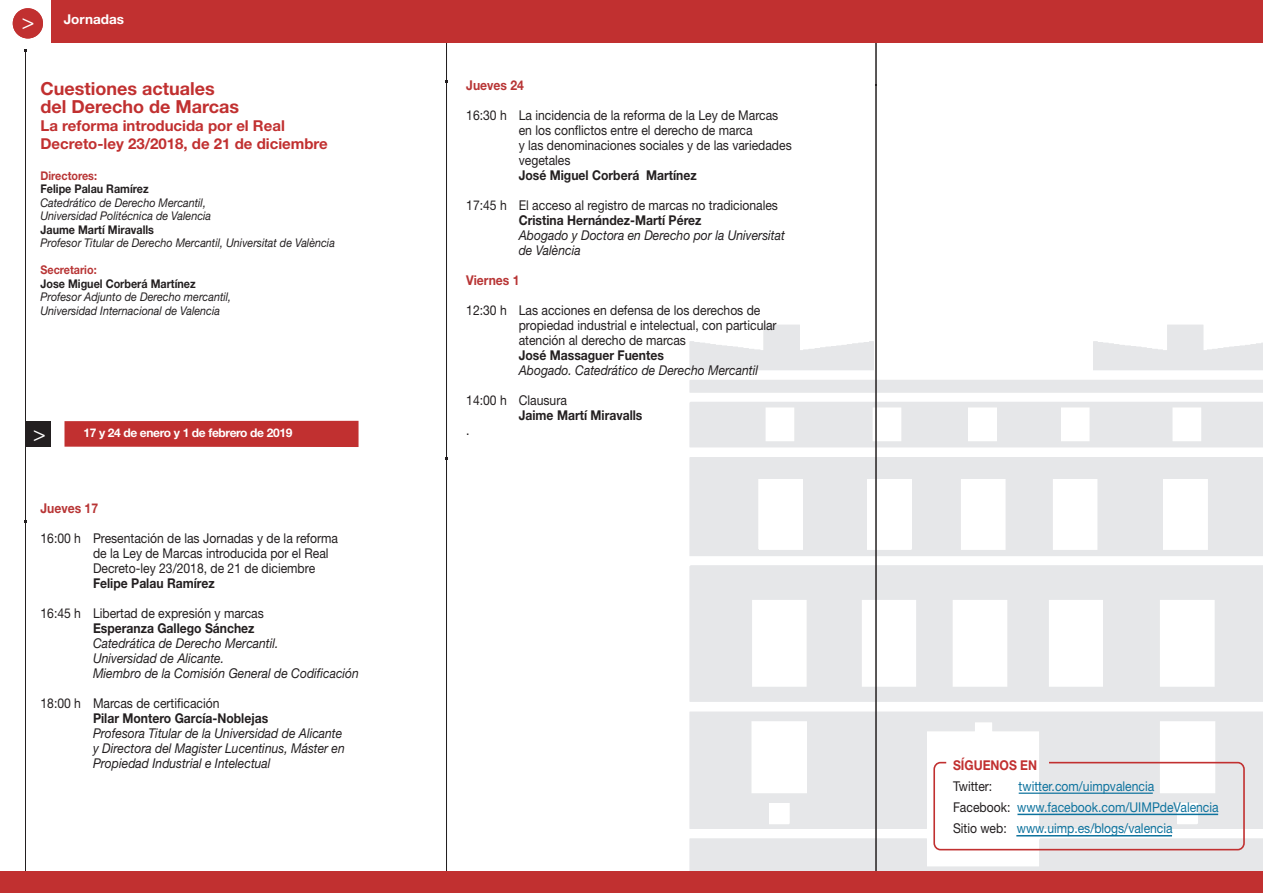
<style>
.page{position:relative;width:1263px;height:893px;background:#fff}
.page>*{position:absolute;margin:0;border:0;box-sizing:border-box;transform-origin:0 0}
.t1{font:italic 21px "Helvetica Neue";color:#fff}
.t2{font:700 18px/18px "Helvetica Neue";color:#c13030}
.t3{font:700 15px/18px "Helvetica Neue";color:#c13030}
.t4{font:13.5px/15px "Helvetica Neue";color:#231f20;scale:.9 1}
.t5{font:italic 13.5px/15px "Helvetica Neue";color:#231f20;scale:.9 1}
.t6{font:700 13.5px "Helvetica Neue";color:#231f20;scale:.9 1}
.t7{font:13.5px/21px "Helvetica Neue";color:#0e739e;scale:.9 1}
.t8{font:700 13.5px "Helvetica Neue";color:#b83535;scale:.9 1}
.t9{font:700 13.5px "Helvetica Neue";color:#c13030;scale:.9 1}
.t10{font:700 13.5px "Helvetica Neue";color:#fff}
.t11{font:italic 12px/13.5px "Helvetica Neue";color:#231f20;scale:.9 1}
.t12{font:700 12px "Helvetica Neue";color:#231f20;scale:.9 1}
.t13{font:700 12px "Helvetica Neue";letter-spacing:-.03em;color:#fff}
.t14{font:700 12px "Helvetica Neue";color:#b83535;scale:.9 1}
.s1{font-weight:400;font-style:italic;font-size:21px}
.s2{color:#231f20}
</style>
<div class="page">
<img style="left:681px;top:319px;width:582px;height:553px">
<hr style="left:876px;top:36px;width:1px;height:846px;background:#231f20">
<hr style="left:446px;top:37px;width:1px;height:847px;background:#231f20">
<div style="left:51px;top:0;width:1212px;height:43px;background:#c13030"></div>
<div style="left:13px;top:8px;width:30px;height:30px;background:#c13030;border-radius:50%"></div>
<hr style="left:25px;top:51px;width:1px;height:826px;background:#231f20">
<div style="left:0;top:872px;width:1263px;height:21px;background:#c13030"></div>
<div style="left:26px;top:421px;width:25px;height:26px;background:#231f20"></div>
<div style="left:64px;top:421px;width:295px;height:26px;background:#c13030"></div>
<div style="left:933px;top:762px;width:312px;height:88px;border:2px solid #c13030;border-radius:6px"></div>
<hr style="left:1017px;top:814px;width:201px;height:1px;background:#0e739e">
<hr style="left:1016px;top:835px;width:156px;height:1px;background:#0e739e">
<hr style="left:1019px;top:793px;width:134px;height:1px;background:#0e739e">
<p class="t10" style="left:22px;top:11px;width:104px"><span class="s1">&gt;</span> Jornadas</p>
<h2 class="t2" style="left:40px;top:79px;width:200px">Cuestiones actuales del Derecho de Marcas</h2>
<p class="t3" style="left:40px;top:116px;width:289px">La reforma introducida por el Real<br>Decreto-ley 23/2018, de 21 de diciembre</p>
<p class="t14" style="left:40px;top:168px;width:64px">Directores:</p>
<p class="t12" style="left:40px;top:182px;width:122px">Felipe Palau Ramírez</p>
<p class="t11" style="left:40px;top:196px;width:191px">Catedrático de Derecho Mercantil,<br>Universidad Politécnica de Valencia</p>
<p class="t12" style="left:40px;top:222px;width:128px">Jaume Martí Miravalls</p>
<p class="t11" style="left:40px;top:236px;width:329px">Profesor Titular de Derecho Mercantil, Universitat de València</p>
<p class="t14" style="left:40px;top:263px;width:64px">Secretario:</p>
<p class="t12" style="left:40px;top:276px;width:174px">Jose Miguel Corberá Martínez</p>
<p class="t11" style="left:40px;top:290px;width:213px">Profesor Adjunto de Derecho mercantil,<br>Universidad Internacional de Valencia</p>
<h1 class="t1" style="left:33px;top:421px;width:14px">&gt;</h1>
<p class="t13" style="left:83px;top:425px;width:210px">17 y 24 de enero y 1 de febrero de 2019</p>
<p class="t8" style="left:40px;top:500px;width:66px">Jueves 17</p>
<p class="t4" style="left:93px;top:531px;width:274px;text-indent:-52px">16:00 h Presentación de las Jornadas y de la reforma de la Ley de Marcas introducida por el Real<br>Decreto-ley 23/2018, de 21 de diciembre</p>
<p class="t6" style="left:93px;top:575px;width:137px">Felipe Palau Ramírez</p>
<p class="t4" style="left:40px;top:606px;width:250px">16:45 h Libertad de expresión y marcas</p>
<p class="t6" style="left:93px;top:620px;width:181px">Esperanza Gallego Sánchez</p>
<p class="t5" style="left:93px;top:635px;width:297px">Catedrática de Derecho Mercantil.<br>Universidad de Alicante.<br>Miembro de la Comisión General de Codificación</p>
<p class="t4" style="left:40px;top:695px;width:200px">18:00 h Marcas de certificación</p>
<p class="t6" style="left:93px;top:710px;width:196px">Pilar Montero García-Noblejas</p>
<p class="t5" style="left:93px;top:725px;width:281px">Profesora Titular de la Universidad de Alicante y Directora del Magister Lucentinus, Máster en<br>Propiedad Industrial e Intelectual</p>
<p class="t8" style="left:466px;top:76px;width:66px">Jueves 24</p>
<p class="t4" style="left:519px;top:107px;width:305px;text-indent:-52px">16:30 h La incidencia de la reforma de la Ley de Marcas en los conflictos entre el derecho de marca<br>y las denominaciones sociales y de las variedades vegetales</p>
<p class="t6" style="left:519px;top:166px;width:199px">José Miguel Corberá Martínez</p>
<p class="t4" style="left:466px;top:197px;width:348px">17:45 h El acceso al registro de marcas no tradicionales</p>
<p class="t6" style="left:519px;top:211px;width:204px">Cristina Hernández-Martí Pérez</p>
<p class="t5" style="left:519px;top:227px;width:297px">Abogado y Doctora en Derecho por la Universitat de València</p>
<p class="t8" style="left:466px;top:271px;width:61px">Viernes 1</p>
<p class="t4" style="left:519px;top:302px;width:288px;text-indent:-52px">12:30 h Las acciones en defensa de los derechos de propiedad industrial e intelectual, con particular atención al derecho de marcas</p>
<p class="t6" style="left:519px;top:346px;width:163px">José Massaguer Fuentes</p>
<p class="t5" style="left:519px;top:362px;width:267px">Abogado. Catedrático de Derecho Mercantil</p>
<p class="t4" style="left:466px;top:392px;width:113px">14:00 h Clausura</p>
<p class="t6" style="left:519px;top:406px;width:139px">Jaime Martí Miravalls</p>
<p class="t4" style="left:466px;top:422px;width:5px">.</p>
<p class="t9" style="left:953px;top:757px;width:95px">SÍGUENOS EN</p>
<p class="t4" style="left:953px;top:779px;width:45px">Twitter:</p>
<p class="t7" style="left:953px;top:776px;width:297px;text-indent:66px">twitter.com/uimpvalencia<br><span class="s2">Facebook:</span> www.facebook.com/UIMPdeValencia<br><span class="s2">Sitio web:</span> www.uimp.es/blogs/valencia</p>
</div>
